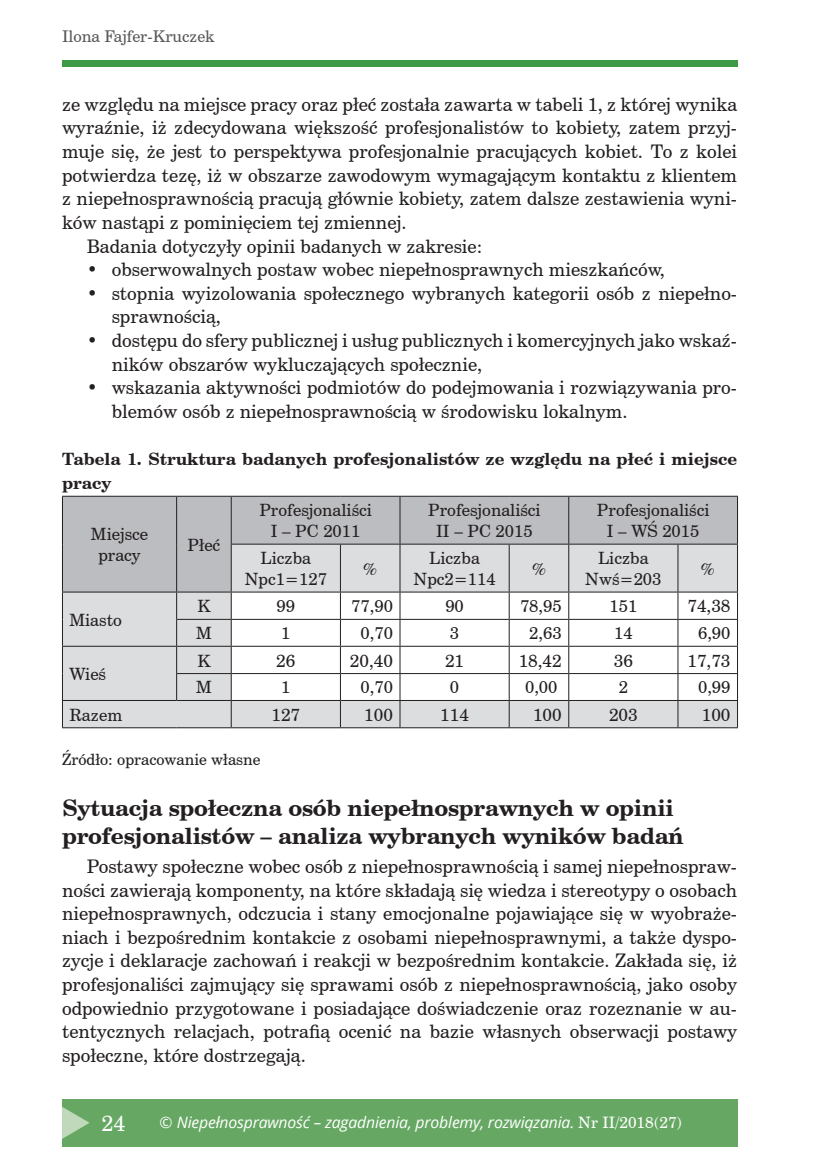
<style>
.page{position:relative;width:819px;height:1166px;background:#fff}
.page>*{position:absolute;margin:0;border:0;box-sizing:border-box;transform-origin:0 0}
.srodtytuł{font:700 22.75px/28px "Century Schoolbook BT";letter-spacing:-.01em;color:#231f20}
.t1{font:21.88px "Century Schoolbook BT";color:#fff}
.tekst_zasadniczy{font:18.72px/23.6px "Century Schoolbook BT";color:#231f20}
.tekst_tabeli{font:17.5px "Century Schoolbook BT";color:#231f20}
.tekst_tabeli-2{font:16.97px/21px "Century Schoolbook BT";color:#231f20;text-align:center}
.tabela{font:700 16.97px/23.6px "Century Schoolbook BT";color:#231f20}
.pagina-L{font:16.1px "Century Schoolbook BT";color:#57585a}
.t2{font:italic 15.75px "Open Sans";letter-spacing:-.01em;color:#fff}
.źródło{font:15.75px "Century Schoolbook BT";color:#231f20}
.s1{font-style:normal}
.s2{font-family:"Century Schoolbook BT";font-style:normal}
</style>
<div class="page">
<div style="left:62px;top:1099px;width:675px;height:47px;background:#66a863"></div>
<svg style="left:62px;top:1107px;width:28px;height:32px"></svg>
<div style="left:62px;top:60px;width:675px;height:7px;background:#3e9a46"></div>
<svg style="left:62px;top:496px;width:676px;height:231px"></svg>
<hr style="left:62px;top:727px;width:115px;height:1px;background:#231f20">
<hr style="left:177px;top:727px;width:54px;height:1px;background:#231f20">
<hr style="left:231px;top:727px;width:109px;height:1px;background:#231f20">
<hr style="left:340px;top:727px;width:60px;height:1px;background:#231f20">
<hr style="left:400px;top:727px;width:109px;height:1px;background:#231f20">
<hr style="left:509px;top:727px;width:59px;height:1px;background:#231f20">
<hr style="left:568px;top:727px;width:110px;height:1px;background:#231f20">
<hr style="left:678px;top:727px;width:60px;height:1px;background:#231f20">
<p class="pagina-L" style="left:62px;top:25px;width:154px">Ilona Fajfer-Kruczek</p>
<p class="tekst_zasadniczy" style="left:62px;top:92px;width:676px;text-align:justify">ze względu na miejsce pracy oraz płeć została zawarta w tabeli 1, z której wynika wyraźnie, iż zdecydowana większość profesjonalistów to kobiety, zatem przyj&shy;muje się, że jest to perspektywa profesjonalnie pracujących kobiet. To z kolei potwierdza tezę, iż w obszarze zawodowym wymagającym kontaktu z klientem z niepełnosprawnością pracują głównie kobiety, zatem dalsze zestawienia wyni&shy;ków nastąpi z pominięciem tej zmiennej.</p>
<p class="tekst_zasadniczy" style="left:87px;top:233px;width:397px">Badania dotyczyły opinii badanych w zakresie:</p>
<p class="tekst_zasadniczy" style="left:87px;top:257px;width:579px">• obserwowalnych postaw wobec niepełnosprawnych mieszkańców,</p>
<p class="tekst_zasadniczy" style="left:112px;top:281px;width:627px;text-indent:-25px">• stopnia wyizolowania społecznego wybranych kategorii osób z niepełno&shy;sprawnością,</p>
<p class="tekst_zasadniczy" style="left:112px;top:328px;width:627px;text-indent:-25px">• dostępu do sfery publicznej i usług publicznych i komercyjnych jako wskaź&shy;ników obszarów wykluczających społecznie,</p>
<p class="tekst_zasadniczy" style="left:112px;top:375px;width:627px;text-indent:-25px">• wskazania aktywności podmiotów do podejmowania i rozwiązywania pro&shy;blemów osób z niepełnosprawnością w środowisku lokalnym.</p>
<p class="tabela" style="left:62px;top:447px;width:676px">Tabela 1. Struktura badanych profesjonalistów ze względu na płeć i miejsce pracy</p>
<p class="tekst_tabeli-2" style="left:91px;top:523px;width:59px">Miejsce pracy</p>
<p class="tekst_tabeli-2" style="left:188px;top:533px;width:34px">Płeć</p>
<p class="tekst_tabeli-2" style="left:259px;top:499px;width:114px">Profesjonaliści</p>
<p class="tekst_tabeli-2" style="left:271px;top:520px;width:91px">I – PC 2011</p>
<p class="tekst_tabeli-2" style="left:428px;top:499px;width:114px">Profesjonaliści</p>
<p class="tekst_tabeli-2" style="left:436px;top:520px;width:98px">II – PC 2015</p>
<p class="tekst_tabeli-2" style="left:597px;top:499px;width:114px">Profesjonaliści</p>
<p class="tekst_tabeli-2" style="left:607px;top:520px;width:94px">I – WŚ 2015</p>
<p class="tekst_tabeli-2" style="left:260px;top:547px;width:52px">Liczba</p>
<p class="tekst_tabeli-2" style="left:245px;top:568px;width:84px">Npc1=127</p>
<p class="tekst_tabeli-2" style="left:363px;top:557px;width:15px">%</p>
<p class="tekst_tabeli-2" style="left:413px;top:547px;width:84px">Liczba<br>Npc2=114</p>
<p class="tekst_tabeli-2" style="left:532px;top:557px;width:15px">%</p>
<p class="tekst_tabeli-2" style="left:585px;top:547px;width:78px">Liczba<br>Nwś=203</p>
<p class="tekst_tabeli-2" style="left:700px;top:557px;width:15px">%</p>
<p class="tekst_tabeli-2" style="left:69px;top:608px;width:54px">Miasto</p>
<p class="tekst_tabeli-2" style="left:69px;top:663px;width:38px">Wieś</p>
<p class="tekst_tabeli-2" style="left:197px;top:595px;width:15px">K</p>
<p class="tekst_tabeli-2" style="left:276px;top:595px;width:20px">99</p>
<p class="tekst_tabeli-2" style="left:351px;top:595px;width:43px">77,90</p>
<p class="tekst_tabeli-2" style="left:445px;top:595px;width:20px">90</p>
<p class="tekst_tabeli-2" style="left:520px;top:595px;width:43px">78,95</p>
<p class="tekst_tabeli-2" style="left:609px;top:595px;width:29px">151</p>
<p class="tekst_tabeli" style="left:687px;top:594px;width:44px">74,38</p>
<p class="tekst_tabeli-2" style="left:196px;top:622px;width:17px">M</p>
<p class="tekst_tabeli-2" style="left:281px;top:622px;width:11px">1</p>
<p class="tekst_tabeli-2" style="left:360px;top:622px;width:34px">0,70</p>
<p class="tekst_tabeli-2" style="left:450px;top:622px;width:11px">3</p>
<p class="tekst_tabeli-2" style="left:529px;top:622px;width:34px">2,63</p>
<p class="tekst_tabeli-2" style="left:614px;top:622px;width:20px">14</p>
<p class="tekst_tabeli-2" style="left:698px;top:622px;width:34px">6,90</p>
<p class="tekst_tabeli-2" style="left:197px;top:649px;width:15px">K</p>
<p class="tekst_tabeli" style="left:276px;top:648px;width:21px">26</p>
<p class="tekst_tabeli" style="left:350px;top:648px;width:44px">20,40</p>
<p class="tekst_tabeli" style="left:445px;top:648px;width:21px">21</p>
<p class="tekst_tabeli" style="left:518px;top:648px;width:44px">18,42</p>
<p class="tekst_tabeli" style="left:613px;top:648px;width:21px">36</p>
<p class="tekst_tabeli" style="left:687px;top:648px;width:44px">17,73</p>
<p class="tekst_tabeli-2" style="left:196px;top:676px;width:17px">M</p>
<p class="tekst_tabeli-2" style="left:281px;top:676px;width:11px">1</p>
<p class="tekst_tabeli-2" style="left:360px;top:676px;width:34px">0,70</p>
<p class="tekst_tabeli-2" style="left:450px;top:676px;width:11px">0</p>
<p class="tekst_tabeli-2" style="left:525px;top:676px;width:34px">0,00</p>
<p class="tekst_tabeli-2" style="left:618px;top:676px;width:11px">2</p>
<p class="tekst_tabeli-2" style="left:698px;top:676px;width:34px">0,99</p>
<p class="tekst_tabeli-2" style="left:69px;top:703px;width:54px">Razem</p>
<p class="tekst_tabeli" style="left:271px;top:702px;width:30px">127</p>
<p class="tekst_tabeli" style="left:364px;top:702px;width:30px">100</p>
<p class="tekst_tabeli" style="left:440px;top:702px;width:30px">114</p>
<p class="tekst_tabeli" style="left:533px;top:702px;width:30px">100</p>
<p class="tekst_tabeli" style="left:609px;top:702px;width:30px">203</p>
<p class="tekst_tabeli" style="left:701px;top:702px;width:30px">100</p>
<p class="źródło" style="left:62px;top:748px;width:200px">Źródło: opracowanie własne</p>
<p class="srodtytuł" style="left:62px;top:794px;width:623px">Sytuacja społeczna osób niepełnosprawnych w opinii profesjonalistów – analiza wybranych wyników badań</p>
<p class="tekst_zasadniczy" style="left:62px;top:854px;width:676px;text-align:justify;text-indent:25px">Postawy społeczne wobec osób z niepełnosprawnością i samej niepełnospraw&shy;ności zawierają komponenty, na które składają się wiedza i stereotypy o osobach niepełnosprawnych, odczucia i stany emocjonalne pojawiające się w wyobraże&shy;niach i bezpośrednim kontakcie z osobami niepełnosprawnymi, a także dyspo&shy;zycje i deklaracje zachowań i reakcji w bezpośrednim kontakcie. Zakłada się, iż profesjonaliści zajmujący się sprawami osób z niepełnosprawnością, jako osoby odpowiednio przygotowane i posiadające doświadczenie oraz rozeznanie w au&shy;tentycznych relacjach, potrafią ocenić na bazie własnych obserwacji postawy społeczne, które dostrzegają.</p>
<p class="t1" style="left:101px;top:1107px;width:25px">24</p>
<p class="t2" style="left:160px;top:1112px;width:524px"><span class="s1">©</span> Niepełnosprawność – zagadnienia, problemy, rozwiązania. <span class="s2">Nr II/2018(27)</span></p>
</div>
